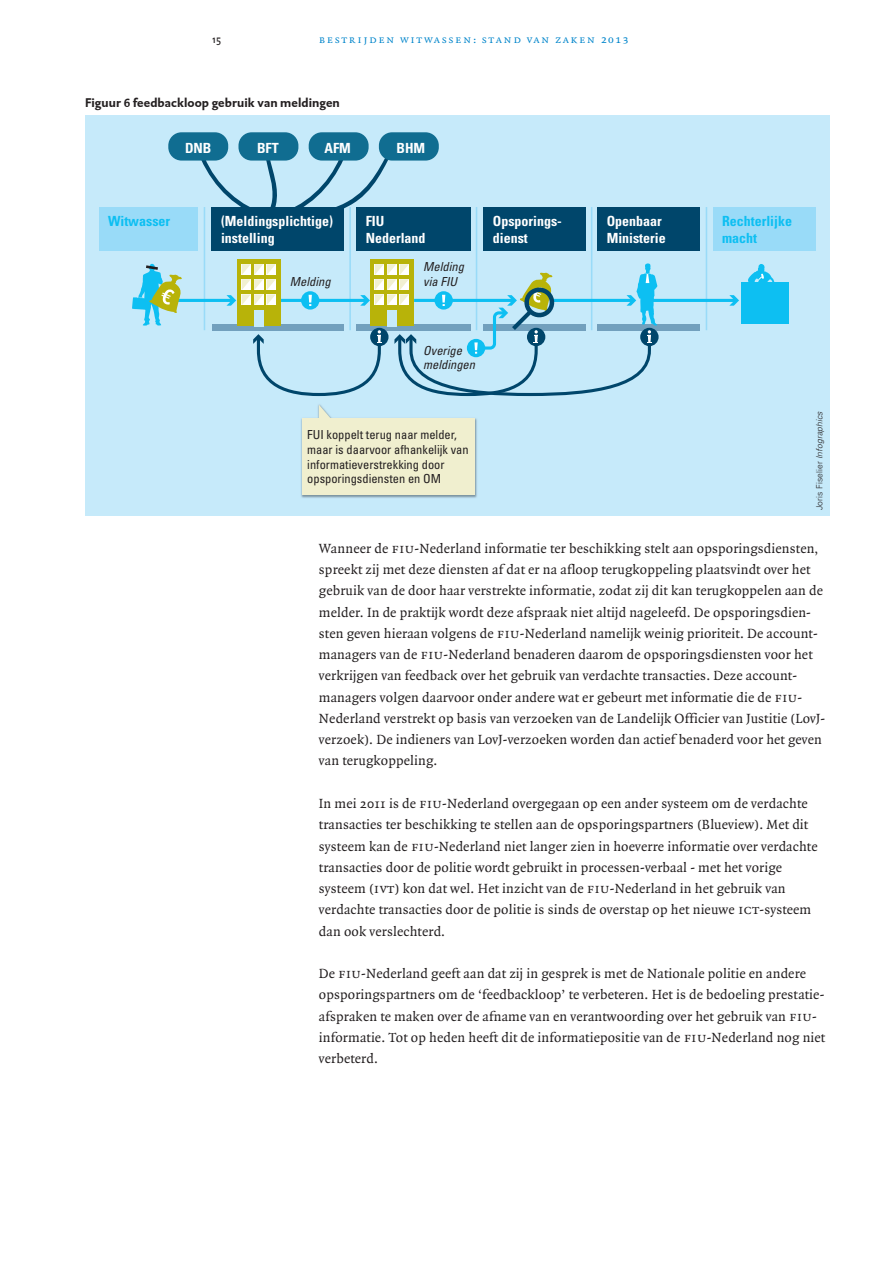
<style>
.page{position:relative;width:893px;height:1263px;background:#fff}
.page>*{position:absolute;margin:0;border:0;box-sizing:border-box;transform-origin:0 0}
._00_Plat{font:14.25px/21.3px "Quadraat";letter-spacing:.01em;color:#231f20}
.t1{font:700 condensed 13.95px/16.8px "Univers LT Std";color:#fff}
.t2{font:700 condensed 13.95px/16.8px "Univers LT Std";color:#0dbff2}
._05_Tabel_tekstkader{font:700 12.75px "DTL Caspari ST";letter-spacing:.005em;color:#231f20}
.t3{font:condensed 12.45px/14.9px "Univers LT Std";color:#231f20}
.t4{font:italic condensed 12.45px/14.9px "Univers LT Std";color:#231f20}
.t5{font:11.25px "Quadraat Small Caps";letter-spacing:.15em;color:#0085cb}
.t6{font:11.25px "DTL Caspari ST";color:#231f20}
.t7{font:300 8.55px "Univers LT Std";letter-spacing:.01em;color:#231f20}
.s1{font-style:italic}
.s2{font-family:"Quadraat Small Caps"}
</style>
<div class="page">
<div style="left:85px;top:115px;width:744px;height:400px;background:#c6eafa"></div>
<img style="left:301px;top:404px;width:176px;height:94px">
<div style="left:302px;top:419px;width:173px;height:76px;background:#f0efcf"></div>
<svg style="left:319px;top:405px;width:12px;height:14px"></svg>
<svg style="left:202px;top:140px;width:187px;height:103px"></svg>
<hr style="left:349px;top:207px;width:2px;height:123px;background:#99dbf8">
<div style="left:356px;top:207px;width:114px;height:43px;background:#00466b"></div>
<hr style="left:204px;top:207px;width:1px;height:123px;background:#99dbf8">
<hr style="left:476px;top:207px;width:1px;height:123px;background:#99dbf8">
<hr style="left:591px;top:207px;width:1px;height:123px;background:#99dbf8">
<hr style="left:706px;top:207px;width:1px;height:123px;background:#99dbf8">
<div style="left:99px;top:207px;width:99px;height:43px;background:#99dbf8"></div>
<div style="left:211px;top:207px;width:133px;height:43px;background:#00466b"></div>
<div style="left:598px;top:207px;width:102px;height:43px;background:#00466b"></div>
<div style="left:483px;top:207px;width:102px;height:43px;background:#00466b"></div>
<div style="left:713px;top:207px;width:102px;height:43px;background:#99dbf8"></div>
<div style="left:379px;top:132px;width:60px;height:29px;background:#106d91;border-radius:13px"></div>
<div style="left:168px;top:132px;width:60px;height:29px;background:#106d91;border-radius:13px"></div>
<div style="left:238px;top:132px;width:60px;height:29px;background:#106d91;border-radius:13px"></div>
<div style="left:309px;top:132px;width:60px;height:29px;background:#106d91;border-radius:13px"></div>
<div style="left:598px;top:324px;width:102px;height:6px;background:#72a0bd"></div>
<div style="left:212px;top:324px;width:132px;height:6px;background:#72a0bd"></div>
<hr style="left:174px;top:299px;width:59px;height:3px;background:#0dbff2">
<svg style="left:226px;top:295px;width:10px;height:11px"></svg>
<svg style="left:132px;top:264px;width:51px;height:62px"></svg>
<svg style="left:748px;top:264px;width:26px;height:18px"></svg>
<div style="left:741px;top:282px;width:48px;height:42px;background:#0dbff2"></div>
<hr style="left:648px;top:299px;width:87px;height:3px;background:#0dbff2">
<svg style="left:729px;top:295px;width:10px;height:11px"></svg>
<div style="left:238px;top:260px;width:43px;height:66px;background:#b8b309"></div>
<div style="left:371px;top:260px;width:43px;height:66px;background:#b8b309"></div>
<svg style="left:640px;top:328px;width:19px;height:18px"></svg>
<svg style="left:242px;top:263px;width:415px;height:134px"></svg>
<p class="t6" style="left:213px;top:32px;width:10px">15</p>
<p class="t5" style="left:319px;top:33px;width:311px">bestrijden witwassen: stand van zaken 2013</p>
<p class="_05_Tabel_tekstkader" style="left:85px;top:94px;width:256px">Figuur 6 feedbackloop gebruik van meldingen</p>
<p class="t1" style="left:185px;top:139px;width:28px">DNB</p>
<p class="t1" style="left:257px;top:139px;width:23px">BFT</p>
<p class="t1" style="left:324px;top:139px;width:28px">AFM</p>
<p class="t1" style="left:396px;top:139px;width:30px">BHM</p>
<p class="t1" style="left:221px;top:213px;width:113px">(Meldingsplichtige) instelling</p>
<p class="t2" style="left:108px;top:213px;width:64px">Witwasser</p>
<p class="t1" style="left:366px;top:213px;width:61px">FIU<br>Nederland</p>
<p class="t1" style="left:493px;top:213px;width:71px">Opsporings&shy;dienst</p>
<p class="t4" style="left:290px;top:274px;width:42px">Melding</p>
<p class="t4" style="left:423px;top:259px;width:42px">Melding via FIU</p>
<p class="t4" style="left:423px;top:344px;width:53px;line-height:14px">Overige meldingen</p>
<p class="t3" style="left:307px;top:427px;width:163px">FUI koppelt terug naar melder, maar is daarvoor afhankelijk van informatieverstrekking door opsporingsdiensten en OM</p>
<p class="t1" style="left:607px;top:213px;width:61px">Openbaar<br>Ministerie</p>
<p class="t2" style="left:722px;top:213px;width:71px">Rechterlijke macht</p>
<p class="t7" style="left:814px;top:510px;width:100px;rotate:-90deg">Joris Fiselier <span class="s1">Infographics</span></p>
<p class="_00_Plat" style="left:319px;top:538px;width:507px">Wanneer de <span class="s2">fiu</span>-Nederland informatie ter beschikking stelt aan opsporingsdiensten, spreekt zij met deze diensten af dat er na afloop terugkoppeling plaatsvindt over het gebruik van de door haar verstrekte informatie, zodat zij dit kan terugkoppelen aan de melder. In de praktijk wordt deze afspraak niet altijd nageleefd. De opsporingsdien&shy;sten geven hieraan volgens de <span class="s2">fiu</span>-Nederland namelijk weinig prioriteit. De account&shy;managers van de <span class="s2">fiu</span>-Nederland benaderen daarom de opsporingsdiensten voor het verkrijgen van feedback over het gebruik van verdachte transacties. Deze account&shy;managers volgen daarvoor onder andere wat er gebeurt met informatie die de <span class="s2">fiu</span>-Nederland verstrekt op basis van verzoeken van de Landelijk Officier van Justitie (LovJ&shy;verzoek). De indieners van LovJ-verzoeken worden dan actief benaderd voor het geven van terugkoppeling.</p>
<p class="_00_Plat" style="left:319px;top:793px;width:500px">In mei 2011 is de <span class="s2">fiu</span>-Nederland overgegaan op een ander systeem om de verdachte transacties ter beschikking te stellen aan de opsporingspartners (Blueview). Met dit systeem kan de <span class="s2">fiu</span>-Nederland niet langer zien in hoeverre informatie over verdachte transacties door de politie wordt gebruikt in processen-verbaal - met het vorige systeem (<span class="s2">ivt</span>) kon dat wel. Het inzicht van de <span class="s2">fiu</span>-Nederland in het gebruik van verdachte transacties door de politie is sinds de overstap op het nieuwe <span class="s2">ict</span>-systeem dan ook verslechterd.</p>
<p class="_00_Plat" style="left:319px;top:963px;width:508px">De <span class="s2">fiu</span>-Nederland geeft aan dat zij in gesprek is met de Nationale politie en andere opsporingspartners om de ‘feedbackloop’ te verbeteren. Het is de bedoeling prestatie&shy;afspraken te maken over de afname van en verantwoording over het gebruik van <span class="s2">fiu&shy;</span>informatie. Tot op heden heeft dit de informatiepositie van de <span class="s2">fiu</span>-Nederland nog niet verbeterd.</p>
</div>
